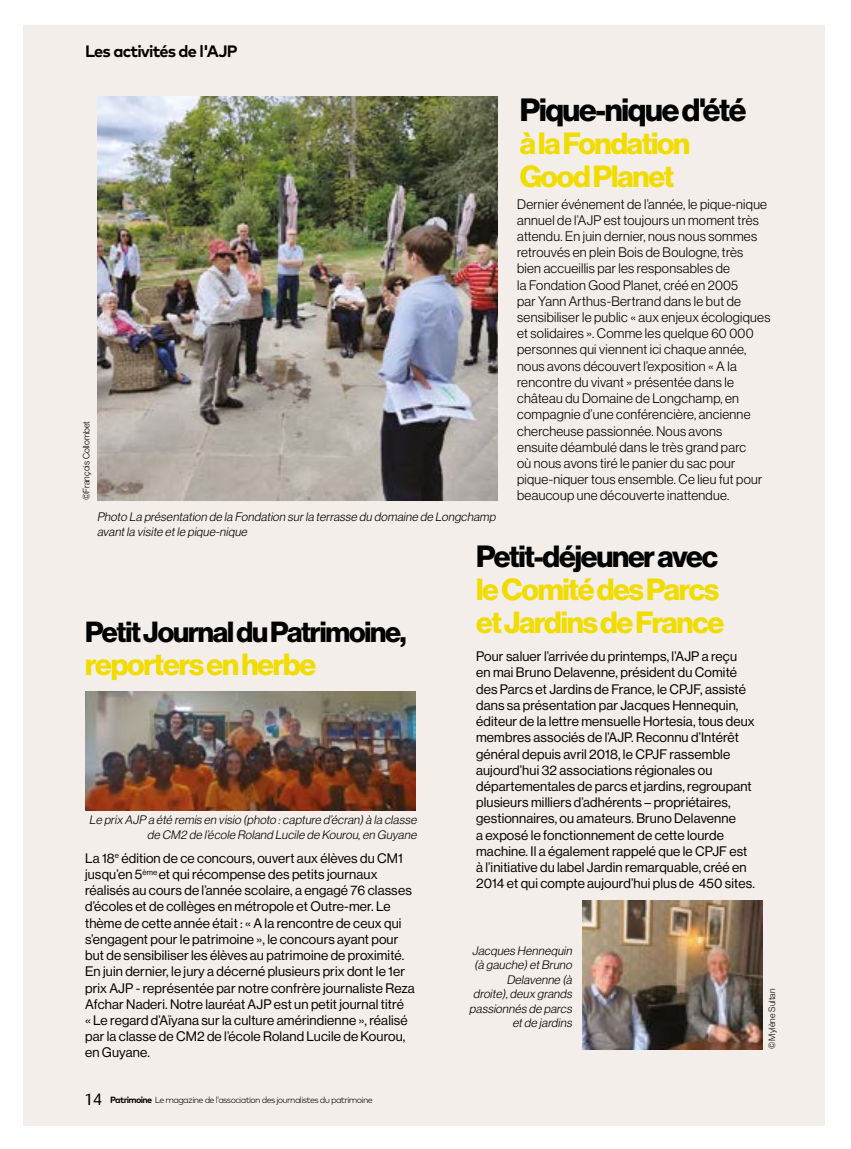
<style>
.page{position:relative;width:851px;height:1149px;background:#fff}
.page>*{position:absolute;margin:0;border:0;box-sizing:border-box;transform-origin:0 0}
.t1{font:31.5px "N Haas Grotesk DS Pro 75 Bd";letter-spacing:-.04em;color:#000}
.t2{font:30px/33px "N Haas Grotesk DS Pro 75 Bd";letter-spacing:-.04em;color:#f0dc00}
.t3{font:30px "N Haas Grotesk DS Pro 75 Bd";letter-spacing:-.04em;color:#000}
.t4{font:28.5px "N Haas Grotesk DS Pro 75 Bd";letter-spacing:-.04em;color:#000}
.t5{font:700 16.5px "Mark Pro";letter-spacing:-.05em;color:#000}
.t6{font:700 16.5px "Mark Pro";letter-spacing:-.075em;color:#000}
.t7{font:13.5px/16.2px "N Haas Grotesk DS Pro 55 Rg";letter-spacing:.01em;color:#000}
.t8{font:13.5px/16.2px "N Haas Grotesk DS Pro 45 Lt";letter-spacing:.02em;color:#000}
.t9{font:italic 12px/14.4px "N Haas Grotesk DS Pro 45 Lt";color:#000;text-align:right}
.t10{font:300 9px "Mark Pro";letter-spacing:-.075em;color:#000}
.t11{font:300 9px "Mark Pro";letter-spacing:-.05em;color:#000}
.t12{font:9px "N Haas Grotesk DS Pro 45 Lt";letter-spacing:.01em;color:#000}
.s1{font-family:"Le Monde Sans Std";font-weight:400;font-size:16.5px}
.s2{font-weight:700}
</style>
<div class="page">
<div style="left:23px;top:26px;width:801px;height:1099px;background:#f3eee9"></div>
<img style="left:582px;top:900px;width:180px;height:149px">
<img style="left:97px;top:96px;width:400px;height:404px">
<img style="left:86px;top:691px;width:330px;height:119px">
<p class="t6" style="left:85px;top:39px;width:64px">Rubrique</p>
<p class="t5" style="left:85px;top:39px;width:154px">Les activités de l'AJP</p>
<p class="t12" style="left:81px;top:500px;width:80px;rotate:-90deg">©François Collombet</p>
<p class="t9" style="left:97px;top:509px;width:402px;text-align:left">Photo La présentation de la Fondation surla terrasse du domaine de Longchamp avantla visite etle pique-nique</p>
<h1 class="t1" style="left:519px;top:91px;width:228px">Pique-nique d'été</h1>
<h2 class="t2" style="left:519px;top:127px;width:172px">à la Fondation<br>Good Planet</h2>
<p class="t8" style="left:517px;top:196px;width:255px">Dernier événement de l’année, le pique-nique annuel de l’AJP est toujours un moment très attendu. En juin dernier, nous nous sommes retrouvés en plein Bois de Boulogne, très bien accueillis par les responsables de<br>la Fondation Good Planet, créé en 2005<br>par Yann Arthus-Bertrand dans le but de sensibiliser le public « aux enjeux écologiques et solidaires ». Comme les quelque 60 000 personnes qui viennent ici chaque année, nous avons découvert l’exposition « A la rencontre du vivant » présentée dans le château du Domaine de Longchamp, en compagnie d’une conférencière, ancienne chercheuse passionnée. Nous avons<br>ensuite déambulé dans le très grand parc<br>où nous avons tiré le panier du sac pour pique-niquer tous ensemble. Ce lieu fut pour beaucoup une découverte inattendue.</p>
<h3 class="t4" style="left:85px;top:615px;width:323px">Petit Journal du Patrimoine,</h3>
<h2 class="t2" style="left:85px;top:648px;width:233px">reporters en herbe</h2>
<p class="t9" style="left:89px;top:812px;width:331px">Le prix AJP a été remis en visio (photo :capture d’écran)à la classe de CM2 de l’école Roland Lucile de Kourou,en Guyane</p>
<p class="t7" style="left:85px;top:849px;width:331px">La 18<sup>e</sup> édition de ce concours, ouvert aux élèves du CM1 jusqu’en 5<sup>ème</sup> et qui récompense des petits journaux réalisés au cours de l’année scolaire, a engagé 76 classes d’écoles et de collèges en métropole et Outre-mer. Le thème de cette année était : « A la rencontre de ceux qui s’engagent pour le patrimoine », le concours ayant pour but de sensibiliser les élèves au patrimoine de proximité.<br>En juin dernier, le jury a décerné plusieurs prix dont le 1er prix AJP - représentée par notre confrère journaliste Reza Afchar Naderi. Notre lauréat AJP est un petit journal titré<br>« Le regard d’Aïyana sur la culture amérindienne », réalisé par la classe de CM2 de l’école Roland Lucile de Kourou, en Guyane.</p>
<p class="t10" style="left:85px;top:1093px;width:289px"><span class="s1">14</span> <span class="s2">Patrimoine</span> Le magazine de l’association des journalistes du patrimoine</p>
<p class="t11" style="left:130px;top:1093px;width:260px"><span class="s2">moine</span> Le magazine de l’association des journali tes du patr moine</p>
<h2 class="t3" style="left:476px;top:538px;width:243px">Petit-déjeuner avec</h2>
<h2 class="t2" style="left:476px;top:573px;width:250px">le Comité des Parcs et Jardins de France</h2>
<p class="t7" style="left:476px;top:648px;width:280px">Pour saluer l’arrivée du printemps, l’AJP a reçu<br>en mai Bruno Delavenne, président du Comité des Parcs et Jardins de France, le CPJF, assisté dans sa présentation par Jacques Hennequin, éditeur de la lettre mensuelle Hortesia, tous deux membres associés de l’AJP. Reconnu d’Intérêt général depuis avril 2018, le CPJF rassemble aujourd’hui 32 associations régionales ou départementales de parcs et jardins, regroupant plusieurs milliers d’adhérents – propriétaires, gestionnaires, ou amateurs. Bruno Delavenne<br>a exposé le fonctionnement de cette lourde machine. Il a également rappelé que le CPJF est à l’initiative du label Jardin remarquable, créé en 2014 et qui compte aujourd’hui plus de 450 sites.</p>
<p class="t9" style="left:469px;top:943px;width:106px">Jacques Hennequin (à gauche)etBruno<br>Delavenne (à droite),deux grands passionnés de parcs etde jardins</p>
<p class="t12" style="left:766px;top:1049px;width:62px;rotate:-90deg">© Mylène Sultan</p>
</div>
